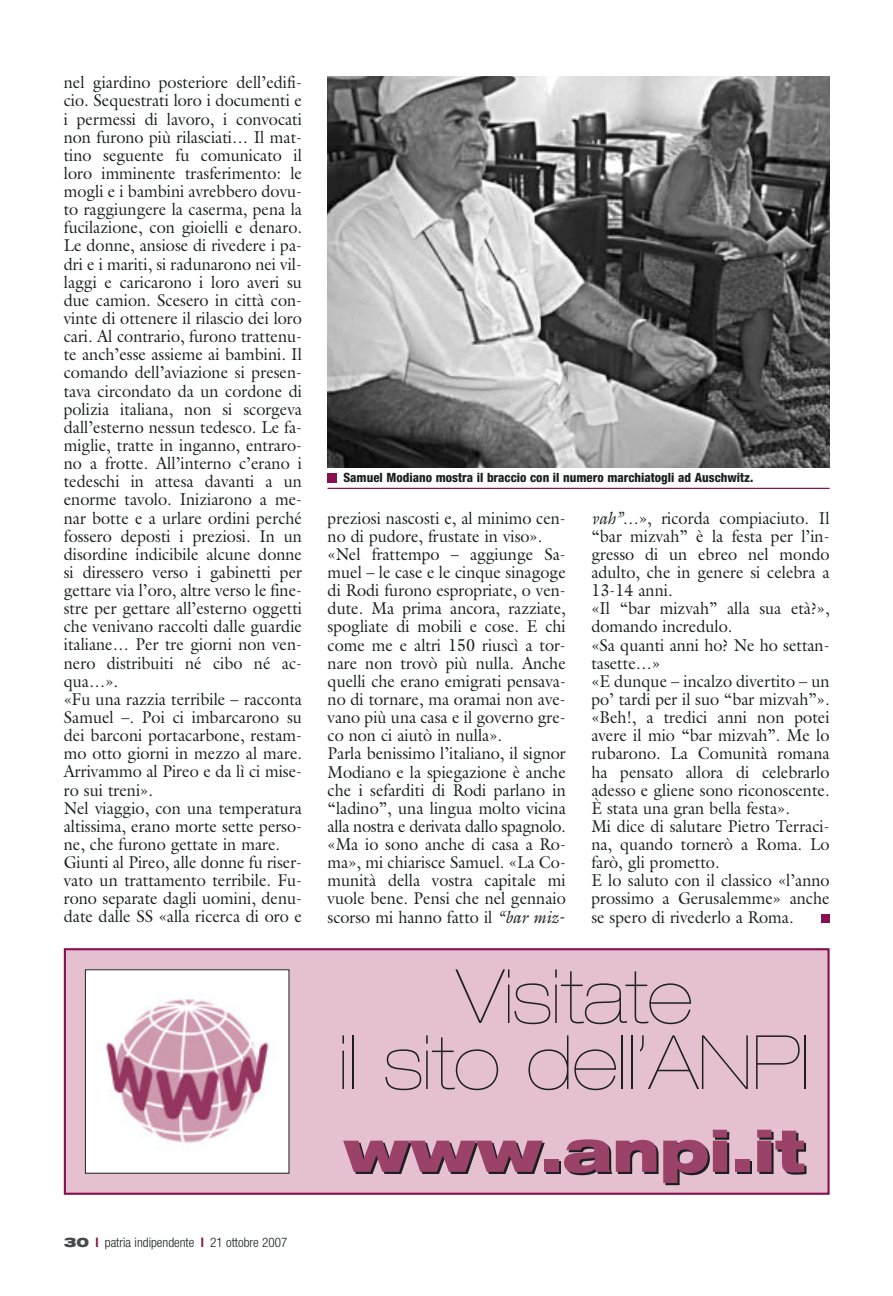
<style>
.page{position:relative;width:893px;height:1296px;background:#fff}
.page>*{position:absolute;margin:0;border:0;box-sizing:border-box;transform-origin:0 0}
.t1{font:900 expanded 75px/66px "Helvetica Neue";color:#1c1f20;text-align:center}
.t2{font:900 expanded 57px "Helvetica Neue";color:#1c1f20}
.t3{font:17.25px/18.1px "Galliard";color:#1c1f20;scale:.94 1}
.t4{font:300 condensed 13.2px "Helvetica Neue";color:#1c1f20}
.t5{font:800 condensed 12.75px "Helvetica Neue";color:#1c1f20}
.s1{font-weight:900;font-stretch:expanded;color:#47494a}
.s2{font-weight:700;color:#880f50}
.s3{font-style:italic}
</style>
<div class="page">
<hr style="left:327px;top:488px;width:502px;height:1px;background:#880f50">
<div style="left:327px;top:473px;width:10px;height:9px;background:#880f50"></div>
<img style="left:327px;top:77px;width:502px;height:391px">
<div style="left:65px;top:949px;width:763px;height:245px;background:#e4c0d0"></div>
<div style="left:64px;top:948px;width:765px;height:247px;border:2px solid #880f50"></div>
<div style="left:85px;top:970px;width:204px;height:203px;background:#fff"></div>
<img style="left:98px;top:999px;width:178px;height:144px">
<div style="left:85px;top:969px;width:204px;height:205px;border:1px solid #1c1f20"></div>
<div style="left:821px;top:914px;width:8px;height:9px;background:#880f50"></div>
<p class="t3" style="left:64px;top:75px;width:255px">nel giardino posteriore dell’edifi&shy;cio. Sequestrati loro i documenti e i permessi di lavoro, i convocati non furono più rilasciati… Il mat&shy;tino seguente fu comunicato il loro imminente trasferimento: le mogli e i bambini avrebbero dovu&shy;to raggiungere la caserma, pena la fucilazione, con gioielli e denaro.<br>Le donne, ansiose di rivedere i pa&shy;dri e i mariti, si radunarono nei vil&shy;laggi e caricarono i loro averi su due camion. Scesero in città con&shy;vinte di ottenere il rilascio dei loro cari. Al contrario, furono trattenu&shy;te anch’esse assieme ai bambini. Il comando dell’aviazione si presen&shy;tava circondato da un cordone di polizia italiana, non si scorgeva dall’esterno nessun tedesco. Le fa&shy;miglie, tratte in inganno, entraro&shy;no a frotte. All’interno c’erano i tedeschi in attesa davanti a un enorme tavolo. Iniziarono a me&shy;nar botte e a urlare ordini perché fossero deposti i preziosi. In un disordine indicibile alcune donne si diressero verso i gabinetti per gettare via l’oro, altre verso le fine&shy;stre per gettare all’esterno oggetti che venivano raccolti dalle guardie italiane… Per tre giorni non ven&shy;nero distribuiti né cibo né ac&shy;qua…».<br>«Fu una razzia terribile – racconta Samuel –. Poi ci imbarcarono su dei barconi portacarbone, restam&shy;mo otto giorni in mezzo al mare.<br>Arrivammo al Pireo e da lì ci mise&shy;ro sui treni».<br>Nel viaggio, con una temperatura altissima, erano morte sette perso&shy;ne, che furono gettate in mare.<br>Giunti al Pireo, alle donne fu riser&shy;vato un trattamento terribile. Fu&shy;rono separate dagli uomini, denu&shy;date dalle SS «alla ricerca di oro e</p>
<p class="t4" style="left:64px;top:1238px;width:225px"><span class="s1">30</span> <span class="s2">l</span> patria indipendente <span class="s2">l</span> 21 ottobre 2007</p>
<p class="t5" style="left:343px;top:473px;width:411px">Samuel Modiano mostra il braccio con il numero marchiatogli ad Auschwitz.</p>
<p class="t3" style="left:327px;top:510px;width:255px">preziosi nascosti e, al minimo cen&shy;no di pudore, frustate in viso». «Nel frattempo – aggiunge Sa&shy;muel – le case e le cinque sinagoge di Rodi furono espropriate, o ven&shy;dute. Ma prima ancora, razziate, spogliate di mobili e cose. E chi come me e altri 150 riuscì a tor&shy;nare non trovò più nulla. Anche quelli che erano emigrati pensava&shy;no di tornare, ma oramai non ave&shy;vano più una casa e il governo gre&shy;co non ci aiutò in nulla».<br>Parla benissimo l’italiano, il signor<br>Modiano e la spiegazione è anche che i sefarditi di Rodi parlano in “ladino”, una lingua molto vicina alla nostra e derivata dallo spagnolo. «Ma io sono anche di casa a Ro&shy;ma», mi chiarisce Samuel. «La Co&shy;munità della vostra capitale mi vuole bene. Pensi che nel gennaio scorso mi hanno fatto il <span class="s3">“bar miz-</span></p>
<p class="t3" style="left:591px;top:510px;width:255px"><span class="s3">vah”</span>…», ricorda compiaciuto. Il “bar mizvah” è la festa per l’in&shy;gresso di un ebreo nel mondo adulto, che in genere si celebra a<br>13-14 anni.<br>«Il “bar mizvah” alla sua età?», domando incredulo.<br>«Sa quanti anni ho? Ne ho settan&shy;tasette…»<br>«E dunque – incalzo divertito – un po’ tardi per il suo “bar mizvah”». «Beh!, a tredici anni non potei avere il mio “bar mizvah”. Me lo rubarono. La Comunità romana ha pensato allora di celebrarlo adesso e gliene sono riconoscente.<br>È stata una gran bella festa».<br>Mi dice di salutare Pietro Terraci&shy;na, quando tornerò a Roma. Lo farò, gli prometto.<br>E lo saluto con il classico «l’anno prossimo a Gerusalemme» anche se spero di rivederlo a Roma.</p>
<h1 class="t1" style="left:338px;top:971px;width:473px">Visitate<br>il sito dell’ANPI</h1>
<h2 class="t2" style="left:345px;top:1132px;width:464px">www.anpi.it</h2>
</div>
